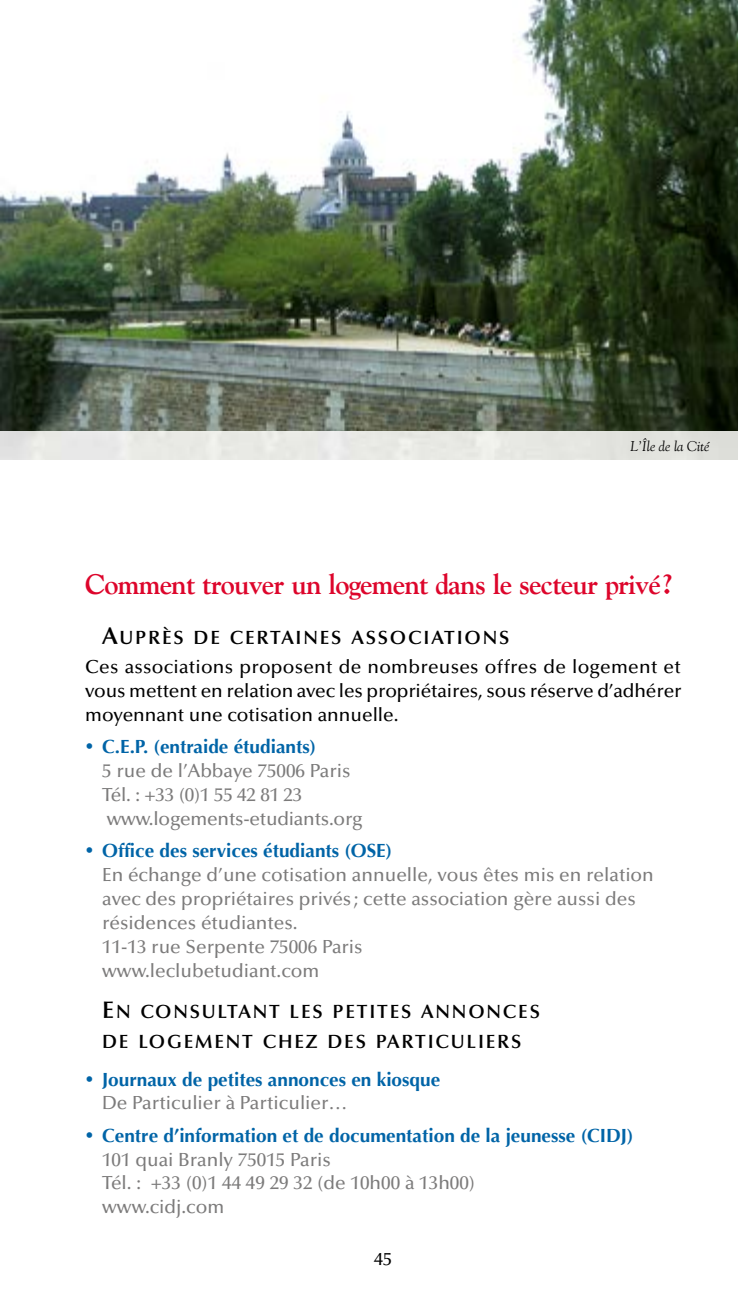
<style>
.page{position:relative;width:738px;height:1304px;background:#fff}
.page>*{position:absolute;margin:0;border:0;box-sizing:border-box;transform-origin:0 0}
.t1{font:700 28px "Goudy";letter-spacing:-.03em;color:#dd052b}
.t2{font:19.2px/29.8px "Optima LT Std Demi Bold SC800";letter-spacing:.095em;color:#000}
.t3{font:500 19px/23.8px "Optima LT Std";color:#7c7b7b}
.t4{font:500 19px/23.8px "Optima LT Std";color:#000;text-align:justify}
.t5{font:700 19px "Optima";color:#0064a7}
.t6{font:500 18px "Optima LT Std";color:#000}
.t7{font:italic 14px "Goudy";color:#000}
.s1{font-size:24px}
</style>
<div class="page">
<img style="left:0;top:0;width:737px;height:432px">
<p class="t7" style="left:630px;top:438px;width:80px">L’Île de la Cité</p>
<h1 class="t1" style="left:85px;top:567px;width:589px">Comment trouver un logement dans le secteur privé ?</h1>
<p class="t2" style="left:102px;top:623px;width:408px"><span class="s1">A</span>UPRÈS DE CERTAINES ASSOCIATIONS</p>
<p class="t4" style="left:85px;top:656px;width:597px">Ces associations proposent de nombreuses offres de logement et vous mettent en relation avec les propriétaires, sous réserve d’adhérer moyennant une cotisation annuelle.</p>
<p class="t5" style="left:102px;top:736px;width:215px">C.E.P. (entraide étudiants)</p>
<p class="t3" style="left:102px;top:759px;width:262px">5 rue de l’Abbaye 75006 Paris<br>Tél. : +33 (0)1 55 42 81 23 www.logements-etudiants.org</p>
<p class="t5" style="left:102px;top:840px;width:291px">Office des services étudiants (OSE)</p>
<p class="t3" style="left:102px;top:863px;width:552px">En échange d’une cotisation annuelle, vous êtes mis en relation avec des propriétaires privés ; cette association gère aussi des résidences étudiantes.<br>11-13 rue Serpente 75006 Paris<br>www.leclubetudiant.com</p>
<p class="t2" style="left:102px;top:996px;width:439px"><span class="s1">E</span>N CONSULTANT LES PETITES ANNONCES<br>DE LOGEMENT CHEZ DES PARTICULIERS</p>
<p class="t5" style="left:102px;top:1068px;width:339px">Journaux de petites annonces en kiosque</p>
<p class="t3" style="left:102px;top:1092px;width:247px">De Particulier à Particulier…</p>
<p class="t5" style="left:102px;top:1124px;width:532px">Centre d’information et de documentation de la jeunesse (CIDJ)</p>
<p class="t3" style="left:102px;top:1148px;width:374px">101 quai Branly 75015 Paris<br>Tél. : +33 (0)1 44 49 29 32 (de 10h00 à 13h00) www.cidj.com</p>
<p class="t6" style="left:374px;top:1249px;width:19px">45</p>
</div>
